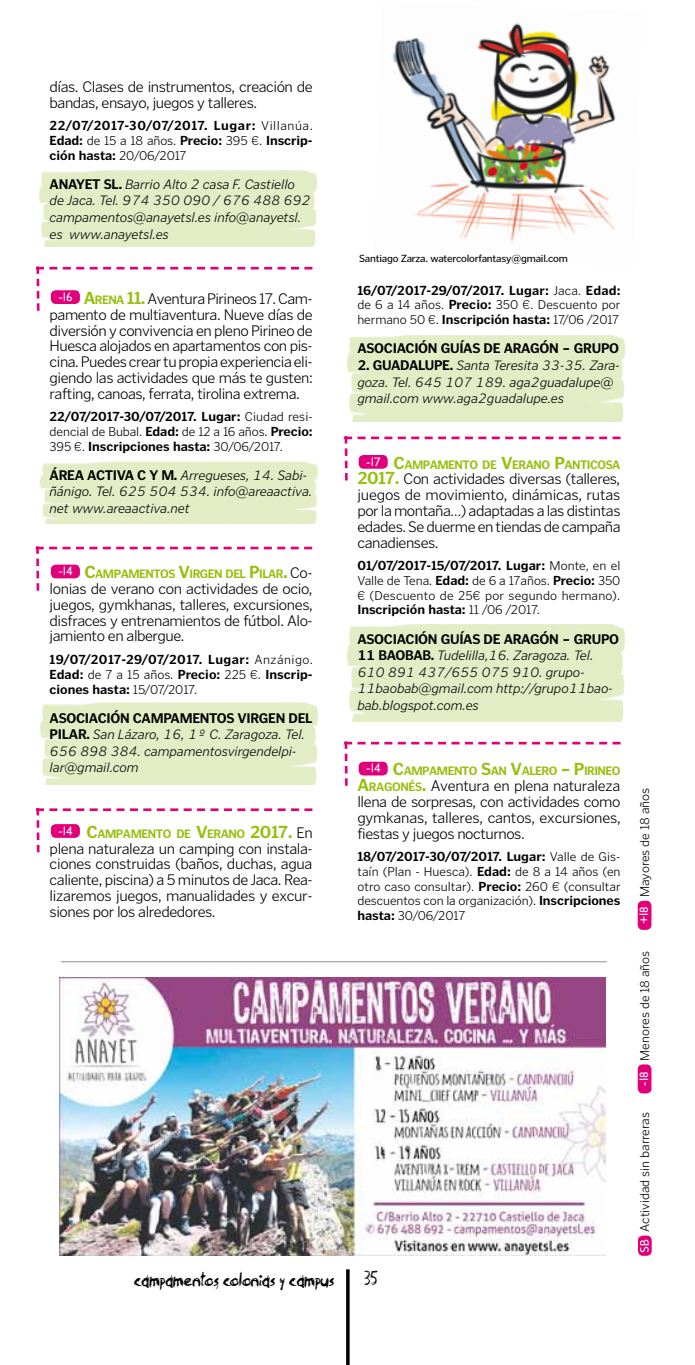
<style>
.page{position:relative;width:695px;height:1365px;background:#fff}
.page>*{position:absolute;margin:0;border:0;box-sizing:border-box;transform-origin:0 0}
.t1{font:21px "Philip'Signature";color:#000}
.t2{font:300 15.75px/15.8px "Poynter Gothic Text";letter-spacing:-.03em;color:#000;text-align:justify}
.t3{font:14px/16.6px "Poynter Gothic Text Tab Light Italc";letter-spacing:-.005em;color:#000}
.t4{font:700 14px "Poynter Gothic Text Tab";letter-spacing:-.02em;color:#000}
.t5{font:700 13.12px/14.9px "Poynter Gothic Text";color:#000;text-align:justify}
.t6{font:300 13.12px/14.9px "Poynter Gothic Text";letter-spacing:-.005em;color:#000;text-align:justify}
.t7{font:700 12.25px "Poynter Gothic Text";letter-spacing:-.045em;color:#97bf0d}
.t8{font:12.25px "London Between";color:#fff}
.t9{font:10.5px "Poynter Gothic Text Tab";letter-spacing:-.02em;color:#000}
.s1{font-weight:300}
.s2{font-family:"Poynter Gothic Text Tab";font-weight:700}
.s3{font-weight:700;font-size:17.5px;color:#97bf0d}
.s4{font-weight:700;font-size:12.25px;color:#97bf0d}
.s5{font-size:17.5px}
.s6{font-weight:300;font-size:15.75px;color:#000}
.s7{font-weight:700}
</style>
<div class="page">
<hr style="left:346px;top:1269px;width:3px;height:95px;background:#000">
<svg style="left:638px;top:1235px;width:13px;height:20px"></svg>
<svg style="left:640px;top:1239px;width:8px;height:12px"></svg>
<div style="left:637px;top:1064px;width:14px;height:29px;background:#e2007a;border-radius:5px"></div>
<div style="left:637px;top:900px;width:14px;height:29px;background:#e2007a;border-radius:5px"></div>
<div style="left:347px;top:624px;width:278px;height:97px;background:#e3edc5"></div>
<div style="left:347px;top:335px;width:278px;height:86px;background:#e3edc5"></div>
<div style="left:40px;top:703px;width:278px;height:81px;background:#e3edc5"></div>
<div style="left:39px;top:462px;width:279px;height:61px;background:#e3edc5"></div>
<div style="left:39px;top:170px;width:278px;height:76px;background:#e3edc5"></div>
<img style="left:392px;top:23px;width:224px;height:219px">
<img style="left:60px;top:977px;width:545px;height:278px">
<hr style="left:61px;top:961px;width:545px;height:1px;background:#968a87">
<svg style="left:36px;top:266px;width:276px;height:45px"></svg>
<svg style="left:36px;top:546px;width:276px;height:44px"></svg>
<svg style="left:36px;top:808px;width:276px;height:44px"></svg>
<svg style="left:344px;top:436px;width:276px;height:44px"></svg>
<svg style="left:344px;top:741px;width:276px;height:44px"></svg>
<p class="t2" style="left:50px;top:79px;width:264px">días. Clases de instrumentos, creación de bandas, ensayo, juegos y talleres.</p>
<p class="t5" style="left:50px;top:118px;width:264px">22/07/2017-30/07/2017. Lugar: <span class="s1">Villanúa.<br></span>Edad: <span class="s1">de 15 a 18 años.</span> Precio: <span class="s1">395 €.</span> Inscrip&shy;ción hasta: <span class="s1">20/06/2017</span></p>
<p class="t3" style="left:50px;top:176px;width:262px"><span class="s2">ANAYET SL.</span> Barrio Alto 2 casa F. Castiello de Jaca. Tel. 974 350 090 / 676 488 692 campamentos@anayetsl.es info@anayetsl. es www.anayetsl.es</p>
<p class="t2" style="left:50px;top:291px;width:265px;text-indent:9px"><sup>-16</sup> <span class="s3">A</span><span class="s4">RENA</span> <span class="s3">11.</span> Aventura Pirineos 17. Cam&shy;pamento de multiaventura. Nueve días de diversión y convivencia en pleno Pirineo de Huesca alojados en apartamentos con pis&shy;cina. Puedes crear tu propia experiencia eli&shy;giendo las actividades que más te gusten: rafting, canoas, ferrata, tirolina extrema.</p>
<p class="t5" style="left:50px;top:409px;width:264px">22/07/2017-30/07/2017. Lugar: <span class="s1">Ciudad resi&shy;dencial de Bubal.</span> Edad: <span class="s1">de 12 a 16 años.</span> Precio:<br><span class="s1">395 €.</span> Inscripciones hasta: <span class="s1">30/06/2017.</span></p>
<p class="t3" style="left:50px;top:466px;width:264px"><span class="s2">ÁREA ACTIVA C Y M.</span> Arregueses, 14. Sabi&shy;ñánigo. Tel. 625 504 534. info@areaactiva. net www.areaactiva.net</p>
<p class="t7" style="left:58px;top:567px;width:256px"><sup>-14</sup> <span class="s5">C</span>AMPAMENTOS <span class="s5">V</span>IRGEN DEL <span class="s5">P</span>ILAR<span class="s5">.</span> <span class="s6">Co-</span></p>
<p class="t2" style="left:50px;top:581px;width:265px">lonias de verano con actividades de ocio, juegos, gymkhanas, talleres, excursiones, disfraces y entrenamientos de fútbol. Alo&shy;jamiento en albergue.</p>
<p class="t5" style="left:50px;top:651px;width:264px">19/07/2017-29/07/2017. Lugar: <span class="s1">Anzánigo.<br></span>Edad: <span class="s1">de 7 a 15 años.</span> Precio: <span class="s1">225 €.</span> Inscrip&shy;ciones hasta: <span class="s1">15/07/2017.</span></p>
<p class="t3" style="left:50px;top:709px;width:264px"><span class="s2">ASOCIACIÓN CAMPAMENTOS VIRGEN DEL PILAR.</span> San Lázaro, 16, 1º C. Zaragoza. Tel.<br>656 898 384. campamentosvirgendelpi&shy;lar@gmail.com</p>
<p class="t7" style="left:58px;top:826px;width:256px"><sup>-14</sup> <span class="s5">C</span>AMPAMENTO DE <span class="s5">V</span>ERANO <span class="s5">2017.</span> <span class="s6">En</span></p>
<p class="t2" style="left:50px;top:840px;width:264px">plena naturaleza un camping con instala&shy;ciones construidas (baños, duchas, agua caliente, piscina) a 5 minutos de Jaca. Rea&shy;lizaremos juegos, manualidades y excur&shy;siones por los alrededores.</p>
<p class="t1" style="left:134px;top:1266px;width:202px">campamentos, colonias y campus</p>
<p class="t9" style="left:359px;top:253px;width:210px">Santiago Zarza. watercolorfantasy@gmail.com</p>
<p class="t5" style="left:357px;top:282px;width:264px">16/07/2017-29/07/2017. Lugar: <span class="s1">Jaca.</span> Edad: <span class="s1">de 6 a 14 años.</span> Precio: <span class="s1">350 €. Descuento por hermano 50 €.</span> Inscripción hasta: <span class="s1">17/06 /2017</span></p>
<p class="t4" style="left:357px;top:340px;width:263px">ASOCIACIÓN GUÍAS DE ARAGÓN – GRUPO</p>
<p class="t3" style="left:357px;top:357px;width:264px"><span class="s2">2. GUADALUPE.</span> Santa Teresita 33-35. Zara&shy;goza. Tel. 645 107 189. aga2guadalupe@ gmail.com www.aga2guadalupe.es</p>
<p class="t7" style="left:366px;top:457px;width:256px"><sup>-17</sup> <span class="s5">C</span>AMPAMENTO DE <span class="s5">V</span>ERANO <span class="s5">P</span>ANTICOSA</p>
<p class="t2" style="left:357px;top:471px;width:265px"><span class="s3">2017.</span> Con actividades diversas (talleres, juegos de movimiento, dinámicas, rutas por la montaña…) adaptadas a las distintas edades. Se duerme en tiendas de campaña canadienses.</p>
<p class="t6" style="left:357px;top:558px;width:264px"><span class="s7">01/07/2017-15/07/2017. Lugar:</span> Monte, en el Valle de Tena. <span class="s7">Edad:</span> de 6 a 17años. <span class="s7">Precio:</span> 350 € (Descuento de 25€ por segundo hermano).<br><span class="s7">Inscripción hasta:</span> 11 /06 /2017.</p>
<p class="t3" style="left:357px;top:630px;width:263px"><span class="s2">ASOCIACIÓN GUÍAS DE ARAGÓN – GRUPO 11 BAOBAB.</span> Tudelilla,16. Zaragoza. Tel.<br>610 891 437/655 075 910. grupo-11baobab@gmail.com http://grupo11bao&shy;bab.blogspot.com.es</p>
<p class="t7" style="left:366px;top:764px;width:256px"><sup>-14</sup> <span class="s5">C</span>AMPAMENTO <span class="s5">S</span>AN <span class="s5">V</span>ALERO <span class="s5">– P</span>IRINEO</p>
<p class="t2" style="left:357px;top:778px;width:265px"><span class="s3">A</span><span class="s4">RAGONÉS</span><span class="s3">.</span> Aventura en plena naturaleza llena de sorpresas, con actividades como gymkanas, talleres, cantos, excursiones, fiestas y juegos nocturnos.</p>
<p class="t6" style="left:357px;top:848px;width:264px"><span class="s7">18/07/2017-30/07/2017. Lugar:</span> Valle de Gis&shy;taín (Plan - Huesca). <span class="s7">Edad:</span> de 8 a 14 años (en otro caso consultar). <span class="s7">Precio:</span> 260 € (consultar descuentos con la organización). <span class="s7">Inscripciones hasta:</span> 30/06/2017</p>
<p class="t1" style="left:364px;top:1266px;width:15px">35</p>
<p class="t6" style="left:637px;top:897px;width:110px;rotate:-90deg">Mayores de 18 años</p>
<p class="t8" style="left:636px;top:924px;width:20px;rotate:-90deg">+18</p>
<p class="t6" style="left:637px;top:1060px;width:111px;rotate:-90deg">Menores de 18 años</p>
<p class="t8" style="left:636px;top:1085px;width:16px;rotate:-90deg">-18</p>
<p class="t6" style="left:637px;top:1231px;width:121px;rotate:-90deg">Actividad sin barreras</p>
</div>
